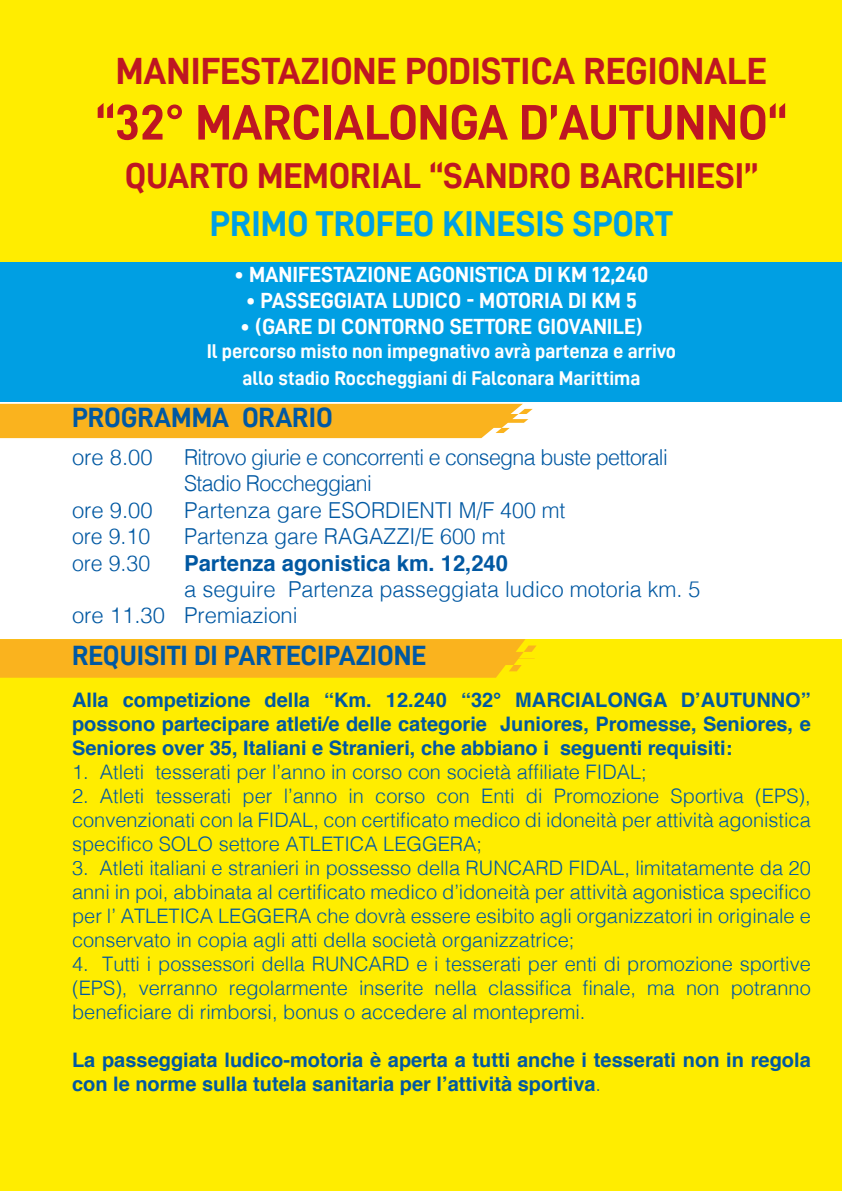
<style>
.page{position:relative;width:842px;height:1191px;background:#fff}
.page>*{position:absolute;margin:0;border:0;box-sizing:border-box;transform-origin:0 0}
.t1{font:50px "D DIN Bold";color:#be1622}
.t2{font:38px "D DIN Bold";color:#be1622}
.t3{font:36px "D DIN Bold";color:#be1622}
.t4{font:36px "D DIN Bold";color:#009fe3}
.t5{font:28px "D DIN Bold";color:#0058a2}
.t6{font:300 22px/26px "Helvetica";color:#0058a2}
.t7{font:22px "D DIN Bold";color:#fff}
.t8{font:300 22px/26px "Helvetica";letter-spacing:-.03em;color:#0058a2}
.t9{font:700 22px "Helvetica";color:#0058a2}
.t10{font:300 20px/24px "Helvetica";color:#0058a2;text-align:justify}
.t11{font:700 20px/24px "Helvetica";color:#0058a2;text-align:justify}
.t12{font:20px/26.4px "D DIN Bold";color:#fff;text-align:center}
.s1{font-weight:300}
</style>
<div class="page">
<div style="left:0;top:261px;width:842px;height:140px;background:#009fe3"></div>
<div style="left:0;top:0;width:842px;height:261px;background:#ffed00"></div>
<div style="left:0;top:639px;width:842px;height:552px;background:#ffed00"></div>
<div style="left:0;top:404px;width:533px;height:34px;background:#fab31e"></div>
<div style="left:0;top:639px;width:536px;height:38px;background:#fab31e"></div>
<h2 class="t2" style="left:116px;top:49px;width:653px">MANIFESTAZIONE PODISTICA REGIONALE</h2>
<h1 class="t1" style="left:96px;top:95px;width:693px">“32° MARCIALONGA D’AUTUNNO“</h1>
<h3 class="t3" style="left:125px;top:155px;width:635px">QUARTO MEMORIAL “SANDRO BARCHIESI”</h3>
<h3 class="t4" style="left:210px;top:203px;width:465px">PRIMO TROFEO KINESIS SPORT</h3>
<p class="t7" style="left:234px;top:262px;width:416px">• MANIFESTAZIONE AGONISTICA DI KM 12,240</p>
<p class="t7" style="left:246px;top:288px;width:393px">• PASSEGGIATA LUDICO - MOTORIA DI KM 5</p>
<p class="t7" style="left:240px;top:315px;width:404px">• (GARE DI CONTORNO SETTORE GIOVANILE)</p>
<p class="t12" style="left:207px;top:338px;width:471px">Il percorso misto non impegnativo avrà partenza e arrivo allo stadio Roccheggiani di Falconara Marittima</p>
<h3 class="t5" style="left:72px;top:402px;width:262px">PROGRAMMA ORARIO</h3>
<p class="t6" style="left:72px;top:443px;width:82px">ore 8.00</p>
<p class="t8" style="left:184px;top:443px;width:485px">Ritrovo giurie e concorrenti e consegna buste pettorali<br>Stadio Roccheggiani</p>
<p class="t6" style="left:72px;top:495px;width:82px">ore 9.00</p>
<p class="t6" style="left:184px;top:495px;width:383px">Partenza gare ESORDIENTI M/F 400 mt</p>
<p class="t6" style="left:72px;top:522px;width:80px">ore 9.10</p>
<p class="t6" style="left:184px;top:522px;width:323px">Partenza gare RAGAZZI/E 600 mt</p>
<p class="t6" style="left:72px;top:548px;width:80px">ore 9.30</p>
<p class="t9" style="left:184px;top:548px;width:326px">Partenza agonistica km. 12,240</p>
<p class="t6" style="left:72px;top:574px;width:630px;text-indent:112px">a seguire Partenza passeggiata ludico motoria km. 5 ore 11.30 Premiazioni</p>
<h3 class="t5" style="left:72px;top:639px;width:356px">REQUISITI DI PARTECIPAZIONE</h3>
<p class="t11" style="left:72px;top:688px;width:740px">Alla competizione della “Km. 12.240 “32° MARCIALONGA D’AUTUNNO” possono partecipare atleti/e delle categorie Juniores, Promesse, Seniores, e Seniores over 35, Italiani e Stranieri, che abbiano i seguenti requisiti:</p>
<p class="t10" style="left:72px;top:758px;width:576px">1. Atleti tesserati per l’anno in corso con società affiliate FIDAL;</p>
<p class="t10" style="left:72px;top:782px;width:740px">2. Atleti tesserati per l’anno in corso con Enti di Promozione Sportiva (EPS), convenzionati con la FIDAL, con certificato medico di idoneità per attività agonistica specifico SOLO settore ATLETICA LEGGERA;</p>
<p class="t10" style="left:72px;top:854px;width:740px">3. Atleti italiani e stranieri in possesso della RUNCARD FIDAL, limitatamente da 20 anni in poi, abbinata al certificato medico d’idoneità per attività agonistica specifico per l’ ATLETICA LEGGERA che dovrà essere esibito agli organizzatori in originale e conservato in copia agli atti della società organizzatrice;</p>
<p class="t10" style="left:72px;top:950px;width:740px">4. Tutti i possessori della RUNCARD e i tesserati per enti di promozione sportive (EPS), verranno regolarmente inserite nella classifica finale, ma non potranno beneficiare di rimborsi, bonus o accedere al montepremi.</p>
<p class="t11" style="left:72px;top:1048px;width:740px">La passeggiata ludico-motoria è aperta a tutti anche i tesserati non in regola con le norme sulla tutela sanitaria per l’attività sportiva<span class="s1">.</span></p>
</div>
